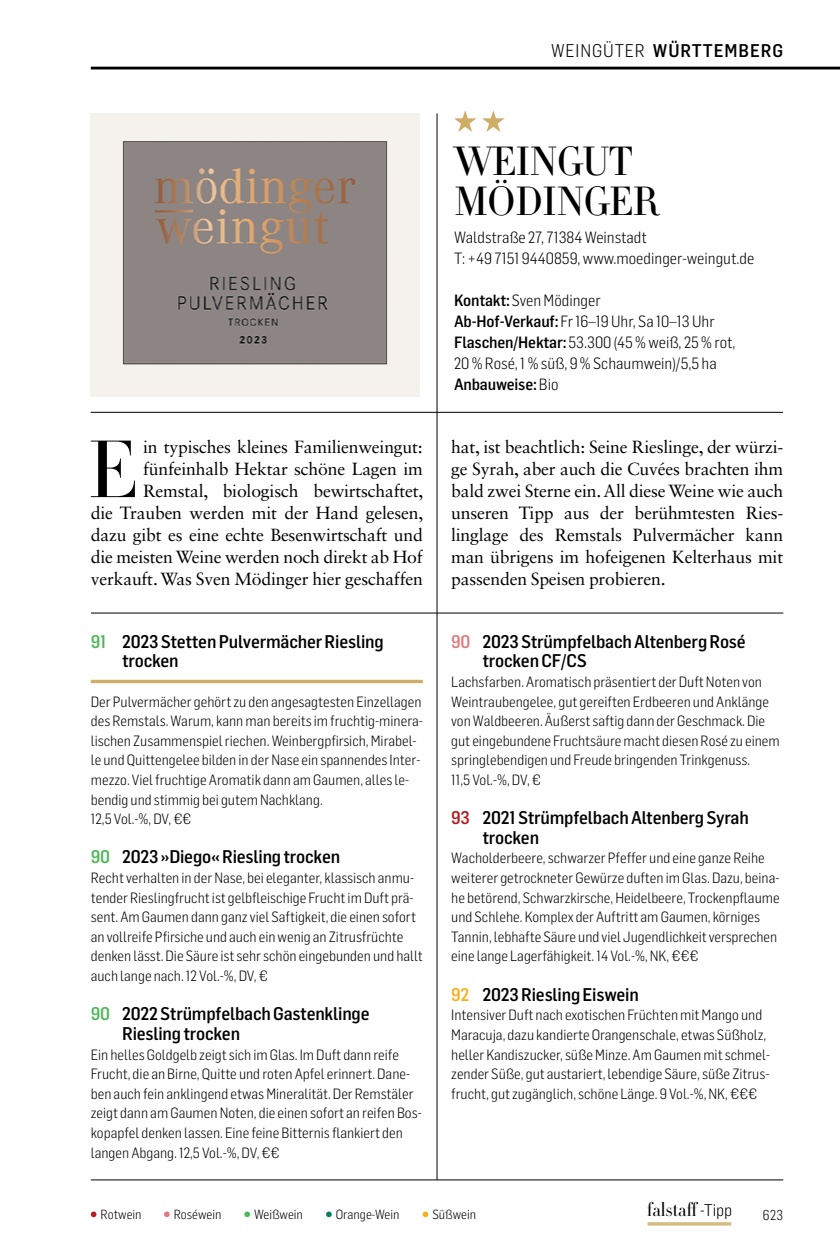
<style>
.page{position:relative;width:840px;height:1248px;background:#fff}
.page>*{position:absolute;margin:0;border:0;box-sizing:border-box;transform-origin:0 0}
.t1{font:300 79.6px "HTF Didot L24";color:#000}
.t2{font:300 40px/40px "HTF Didot L11";letter-spacing:-.02em;color:#000}
.t3{font:300 19.2px "HTF Didot L24";color:#000}
.t4{font:500 18px/19.6px "Flama Semicondensed";letter-spacing:-.01em;color:#000}
.t5{font:500 18px "Flama Semicondensed";letter-spacing:.05em;color:#000}
.t6{font:17.6px/22px "Sabon LT Std";letter-spacing:-.01em;color:#000;text-align:right}
.t7{font:300 16px/21px "Flama Semicondensed";color:#000}
.t8{font:300 14.6px/19.6px "Flama Semicondensed";color:#000}
.t9{font:300 14px "Flama Semicondensed";color:#000}
.t10{font:300 13px "Flama Semicondensed";color:#000}
.s1{font-weight:300}
.s2{font-weight:500}
.s3{color:#4eb857}
.s4{color:#e17b7d}
.s5{color:#b31c21}
.s6{color:#fcaf17}
.s7{font-family:"Flama Semicondensed";font-size:16.8px}
</style>
<div class="page">
<svg style="left:91px;top:1211px;width:5px;height:5px"></svg>
<svg style="left:164px;top:1211px;width:6px;height:5px"></svg>
<svg style="left:244px;top:1211px;width:6px;height:5px"></svg>
<svg style="left:326px;top:1211px;width:5px;height:5px"></svg>
<svg style="left:422px;top:1211px;width:6px;height:5px"></svg>
<div style="left:91px;top:113px;width:329px;height:284px;background:#f5f1ec"></div>
<img style="left:122px;top:141px;width:266px;height:224px">
<svg style="left:91px;top:679px;width:331px;height:4px"></svg>
<hr style="left:436px;top:113px;width:1px;height:1066px;background:#000">
<hr style="left:91px;top:1179px;width:691px;height:1px;background:#000">
<hr style="left:91px;top:67px;width:748px;height:2px;background:#000">
<hr style="left:91px;top:412px;width:691px;height:1px;background:#000">
<hr style="left:91px;top:612px;width:691px;height:1px;background:#000">
<svg style="left:647px;top:1222px;width:83px;height:3px"></svg>
<p class="t5" style="left:550px;top:39px;width:233px"><span class="s1">WEINGÜTER</span> Württemberg</p>
<h2 class="t2" style="left:454px;top:140px;width:206px">WEINGUT<br>MÖDINGER</h2>
<p class="t7" style="left:454px;top:226px;width:302px">Waldstraße 27, 71384 Weinstadt<br>T: +49 7151 9440859, www.moedinger-weingut.de</p>
<p class="t7" style="left:454px;top:289px;width:283px"><span class="s2">Kontakt:</span> Sven Mödinger<br><span class="s2">Ab-Hof-Verkauf:</span> Fr 16–19 Uhr, Sa 10–13 Uhr <span class="s2">Flaschen/Hektar:</span> 53.300 (45 % weiß, 25 % rot, 20 % Rosé, 1 % süß, 9 % Schaumwein)/5,5 ha <span class="s2">Anbauweise:</span> Bio</p>
<p class="t6" style="left:91px;top:436px;width:334px">in typisches kleines Familienweingut: fünfeinhalb Hektar schöne Lagen im Remstal, biologisch bewirtschaftet,<br>die Trauben werden mit der Hand gelesen, dazu gibt es eine echte Besenwirtschaft und die meisten Weine werden noch direkt ab Hof verkauft. Was Sven Mödinger hier geschaffen</p>
<p class="t6" style="left:451px;top:436px;width:333px;text-align:justify">hat, ist beachtlich: Seine Rieslinge, der würzi&shy;ge Syrah, aber auch die Cuvées brachten ihm bald zwei Sterne ein. All diese Weine wie auch unseren Tipp aus der berühmtesten Ries&shy;linglage des Remstals Pulvermächer kann man übrigens im hofeigenen Kelterhaus mit passenden Speisen probieren.</p>
<h1 class="t1" style="left:87px;top:413px;width:51px">E</h1>
<p class="t4" style="left:122px;top:630px;width:263px;text-indent:-31px"><span class="s3">91</span> 2023 Stetten Pulvermächer Riesling trocken</p>
<p class="t8" style="left:91px;top:691px;width:333px">Der Pulvermächer gehört zu den angesagtesten Einzellagen des Remstals. Warum, kann man bereits im fruchtig-minera&shy;lischen Zusammenspiel riechen. Weinbergpfirsich, Mirabel&shy;le und Quittengelee bilden in der Nase ein spannendes Inter&shy;mezzo. Viel fruchtige Aromatik dann am Gaumen, alles le&shy;bendig und stimmig bei gutem Nachklang.<br>12,5 Vol.-%, DV, €€</p>
<p class="t4" style="left:91px;top:846px;width:251px"><span class="s3">90</span> 2023 »Diego« Riesling trocken</p>
<p class="t8" style="left:91px;top:867px;width:333px">Recht verhalten in der Nase, bei eleganter, klassisch anmu&shy;tender Rieslingfrucht ist gelbfleischige Frucht im Duft prä&shy;sent. Am Gaumen dann ganz viel Saftigkeit, die einen sofort an vollreife Pfirsiche und auch ein wenig an Zitrusfrüchte denken lässt. Die Säure ist sehr schön eingebunden und hallt auch lange nach. 12 Vol.-%, DV, €</p>
<p class="t4" style="left:122px;top:1003px;width:249px;text-indent:-31px"><span class="s3">90</span> 2022 Strümpfelbach Gastenklinge<br>Riesling trocken</p>
<p class="t8" style="left:91px;top:1043px;width:332px">Ein helles Goldgelb zeigt sich im Glas. Im Duft dann reife Frucht, die an Birne, Quitte und roten Apfel erinnert. Dane&shy;ben auch fein anklingend etwas Mineralität. Der Remstäler zeigt dann am Gaumen Noten, die einen sofort an reifen Bos&shy;kopapfel denken lassen. Eine feine Bitternis flankiert den langen Abgang. 12,5 Vol.-%, DV, €€</p>
<p class="t4" style="left:482px;top:630px;width:265px;text-indent:-31px"><span class="s4">90</span> 2023 Strümpfelbach Altenberg Rosé trocken CF/CS</p>
<p class="t8" style="left:451px;top:671px;width:330px">Lachsfarben. Aromatisch präsentiert der Duft Noten von Weintraubengelee, gut gereiften Erdbeeren und Anklänge von Waldbeeren. Äußerst saftig dann der Geschmack. Die gut eingebundene Fruchtsäure macht diesen Rosé zu einem springlebendigen und Freude bringenden Trinkgenuss.<br>11,5 Vol.-%, DV, €</p>
<p class="t4" style="left:482px;top:807px;width:268px;text-indent:-31px"><span class="s5">93</span> 2021 Strümpfelbach Altenberg Syrah trocken</p>
<p class="t8" style="left:451px;top:847px;width:330px">Wacholderbeere, schwarzer Pfeffer und eine ganze Reihe weiterer getrockneter Gewürze duften im Glas. Dazu, beina&shy;he betörend, Schwarzkirsche, Heidelbeere, Trockenpflaume und Schlehe. Komplex der Auftritt am Gaumen, körniges Tannin, lebhafte Säure und viel Jugendlichkeit versprechen eine lange Lagerfähigkeit. 14 Vol.-%, NK, €€€</p>
<p class="t4" style="left:451px;top:983px;width:189px"><span class="s6">92</span> 2023 Riesling Eiswein</p>
<p class="t8" style="left:451px;top:1004px;width:320px">Intensiver Duft nach exotischen Früchten mit Mango und Maracuja, dazu kandierte Orangenschale, etwas Süßholz, heller Kandiszucker, süße Minze. Am Gaumen mit schmel&shy;zender Süße, gut austariert, lebendige Säure, süße Zitrus&shy;frucht, gut zugänglich, schöne Länge. 9 Vol.-%, NK, €€€</p>
<p class="t10" style="left:100px;top:1205px;width:43px">Rotwein</p>
<p class="t10" style="left:174px;top:1205px;width:49px">Roséwein</p>
<p class="t10" style="left:254px;top:1205px;width:50px">Weißwein</p>
<p class="t10" style="left:335px;top:1205px;width:65px">Orange-Wein</p>
<p class="t10" style="left:432px;top:1205px;width:45px">Süßwein</p>
<h3 class="t3" style="left:646px;top:1195px;width:87px">falstaff<span class="s7">-Tipp</span></h3>
<p class="t9" style="left:762px;top:1205px;width:22px">623</p>
</div>
